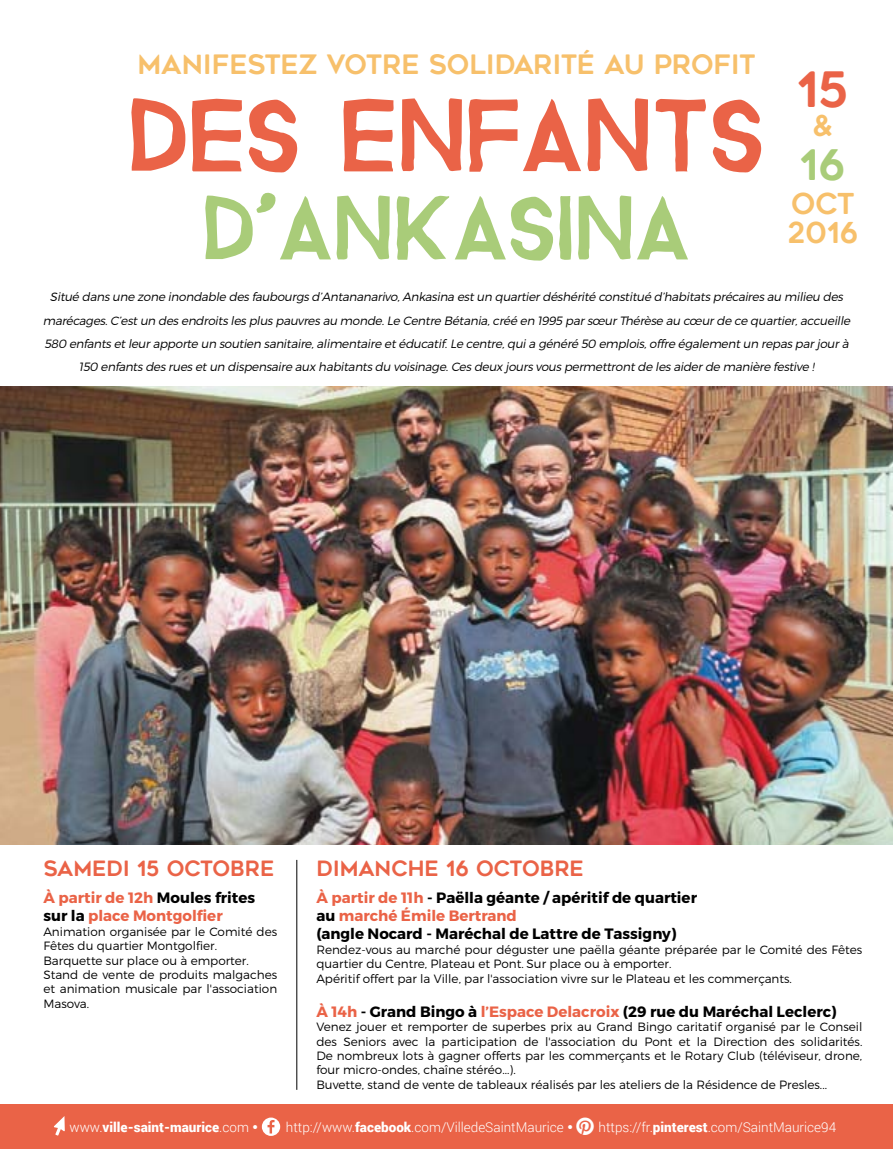
<style>
.page{position:relative;width:893px;height:1149px;background:#fff}
.page>*{position:absolute;margin:0;border:0;box-sizing:border-box;transform-origin:0 0}
.t1{font:104.7px "Bizon";color:#ea6347}
.t2{font:91.95px "Bizon";color:#a9cc79}
.t3{font:48.6px "Geometos Rounded";color:#ea6347}
.t4{font:42px "Geometos Rounded";color:#a9cc79}
.t5{font:28.65px/28.5px "Geometos Rounded";color:#f7c06b}
.t6{font:26.7px "Geometos Rounded";color:#f7c06b}
.t7{font:21px "Geometos Rounded";color:#ea6347}
.t8{font:700 15px/18px "Montserrat";color:#000}
.t9{font:700 15px/18px "Montserrat";color:#ea6347}
.t10{font:300 13.5px "Roboto";color:#fff}
.t11{font:900 13.5px "Roboto";color:#fff}
.t12{font:300 12px/14.4px "Montserrat";color:#000}
.t13{font:italic 300 12px/23.4px "Montserrat";letter-spacing:-.025em;color:#000;text-align:center}
.s1{color:#000}
.s2{color:#ea6347}
.s3{font-weight:300}
.s4{font-weight:900}
.s5{font-family:"Sociallogostfb";font-weight:400;font-size:21px}
</style>
<div class="page">
<img style="left:0;top:386px;width:893px;height:457px">
<div style="left:0;top:1104px;width:893px;height:44px;background:#ea6347"></div>
<svg style="left:54px;top:1116px;width:11px;height:19px"></svg>
<svg style="left:261px;top:1117px;width:19px;height:18px"></svg>
<hr style="left:296px;top:859px;width:1px;height:230px;background:#000">
<h3 class="t6" style="left:137px;top:49px;width:619px">MANIFESTEZ VOTRE SOLIDARITÉ AU PROFIT</h3>
<h1 class="t1" style="left:129px;top:95px;width:637px">DES ENFANTS</h1>
<h2 class="t2" style="left:203px;top:193px;width:489px">D'ANKASINA</h2>
<h3 class="t3" style="left:797px;top:62px;width:53px">15</h3>
<h3 class="t5" style="left:813px;top:111px;width:21px">&amp;</h3>
<h3 class="t4" style="left:800px;top:141px;width:47px">16</h3>
<h3 class="t5" style="left:787px;top:190px;width:73px">OCT<br>2016</h3>
<p class="t13" style="left:43px;top:285px;width:811px">Situé dans une zone inondable des faubourgs d’Antananarivo,Ankasina estun quartierdéshérité constitué d’habitats précaires au milieu des marécages.C’estun des endroits les plus pauvres au monde.Le Centre Bétania,créé en 1995 parsœurThérèse au cœurde ce quartier,accueille 580 enfants etleurapporte un soutien sanitaire,alimentaire etéducatif.Le centre,quia généré 50 emplois,offre égalementun repas parjourà 150 enfants des rues etun dispensaire aux habitants du voisinage.Ces deux jours vous permettrontde les aiderde manière festive !</p>
<h3 class="t7" style="left:43px;top:856px;width:232px">SAMEDI 15 OCTOBRE</h3>
<p class="t9" style="left:43px;top:888px;width:213px">à partir de 12h <span class="s1">Moules frites sur la</span> place Montgolfier</p>
<p class="t12" style="left:43px;top:923px;width:235px">Animation organisée par le Comité des<br>Fêtes du quartier Montgolfier.<br>Barquette sur place ou à emporter.<br>Stand de vente de produits malgaches et animation musicale par l'association<br>Masova.</p>
<h3 class="t7" style="left:316px;top:856px;width:269px">DIMANCHE 16 OCTOBRE</h3>
<p class="t8" style="left:316px;top:888px;width:382px"><span class="s2">à partir de 11h</span> - Paëlla géante / apéritif de quartier au <span class="s2">marché émile Bertrand<br></span>(angle Nocard - Maréchal de Lattre de Tassigny)</p>
<p class="t12" style="left:316px;top:941px;width:547px">Rendez-vous au marché pour déguster une paëlla géante préparée par le Comité des Fêtes quartier du Centre, Plateau et Pont. Sur place ou à emporter.<br>Apéritif offert par la Ville, par l'association vivre sur le Plateau et les commerçants.</p>
<p class="t8" style="left:316px;top:1002px;width:522px"><span class="s2">À 14h</span> - Grand Bingo à <span class="s2">l’Espace Delacroix</span> (29 rue du Maréchal Leclerc)</p>
<p class="t12" style="left:316px;top:1019px;width:547px">Venez jouer et remporter de superbes prix au Grand Bingo caritatif organisé par le Conseil des Seniors avec la participation de l'association du Pont et la Direction des solidarités.<br>De nombreux lots à gagner offerts par les commerçants et le Rotary Club (téléviseur, drone, four micro-ondes, chaîne stéréo...).<br>Buvette, stand de vente de tableaux réalisés par les ateliers de la Résidence de Presles...</p>
<p class="t11" style="left:70px;top:1116px;width:190px"><span class="s3">www.</span>ville-saint-maurice<span class="s3">.com</span> •</p>
<p class="t10" style="left:286px;top:1117px;width:552px">http://www.<span class="s4">facebook</span>.com/VilledeSaintMaurice • <span class="s5">R</span> https://fr.<span class="s4">pinterest</span>.com/SaintMaurice94</p>
</div>
